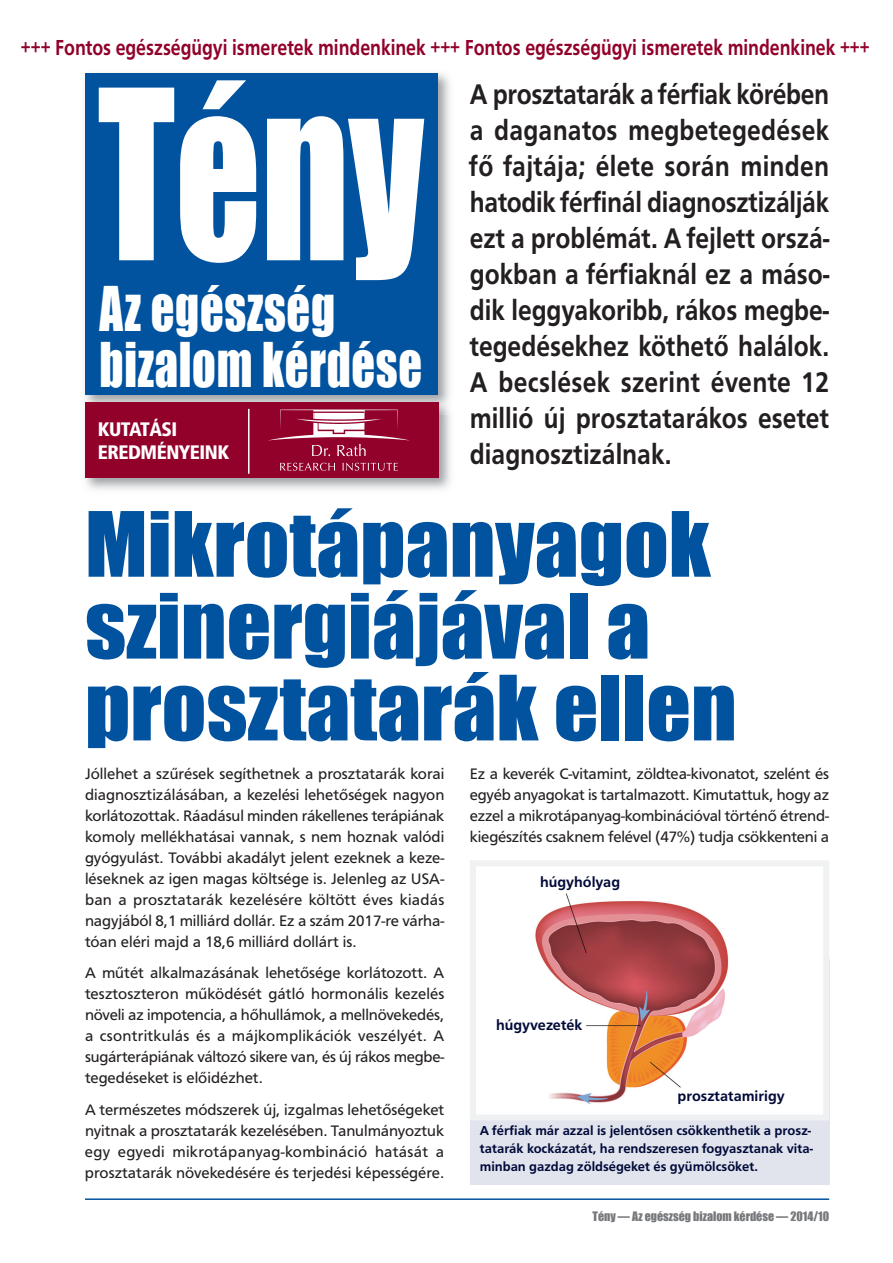
<style>
.page{position:relative;width:893px;height:1263px;background:#fff}
.page>*{position:absolute;margin:0;border:0;box-sizing:border-box;transform-origin:0 0}
.t1{font:218.4px "Impact";color:#fff;scale:.77 1}
.t2{font:83.1px/81.9px "Impact";color:#0153a0;scale:1.05 1}
.t3{font:56.55px/55.5px "Impact";letter-spacing:.015em;color:#fff;scale:.82 1}
.t4{font:500 29.4px/36px "F015 TCE";color:#231f20;text-align:justify;scale:.87 1}
.t5{font:500 22.5px "F015 TCE";color:#91012a;scale:.82 1}
.t6{font:900 condensed 19.5px/22.5px "Frutiger LT";letter-spacing:-.025em;color:#fff}
.t7{font:15.75px/21px "F015 TCE";letter-spacing:-.005em;color:#231f20;text-align:justify}
.t8{font:500 15px "F015 TCE";color:#000a39}
.t9{font:500 13.5px/18px "F015 TCE";color:#000a39}
.t10{font:12px "Impact";color:#76787b}
</style>
<div class="page">
<div style="left:470px;top:959px;width:359px;height:225px;background:#e1e4ed"></div>
<img style="left:85px;top:73px;width:366px;height:417px">
<div style="left:85px;top:74px;width:353px;height:321px;background:#0153a0"></div>
<hr style="left:85px;top:1198px;width:744px;height:2px;background:#0153a0">
<div style="left:476px;top:866px;width:347px;height:248px;background:#fff"></div>
<img style="left:535px;top:893px;width:194px;height:211px">
<div style="left:470px;top:860px;width:359px;height:260px;border:6px solid #f0f1f2"></div>
<div style="left:85px;top:402px;width:353px;height:76px;background:#91012a"></div>
<svg style="left:280px;top:463px;width:55px;height:8px"></svg>
<svg style="left:343px;top:463px;width:55px;height:8px"></svg>
<svg style="left:268px;top:409px;width:142px;height:47px"></svg>
<img style="left:314px;top:413px;width:50px;height:6px">
<img style="left:319px;top:423px;width:45px;height:10px">
<hr style="left:248px;top:409px;width:2px;height:65px;background:#fff">
<h3 class="t5" style="left:21px;top:34px;width:1037px">+++ Fontos egészségügyi ismeretek mindenkinek +++ Fontos egészségügyi ismeretek mindenkinek +++</h3>
<p class="t4" style="left:470px;top:76px;width:414px">A prosztatarák a férfiak körében a daganatos megbetegedések fő fajtája; élete során minden hatodik férfinál diagnosztizálják ezt a problémát. A fejlett orszá&shy;gokban a férfiaknál ez a máso&shy;dik leggyakoribb, rákos megbe&shy;tegedésekhez köthető halálok.<br>A becslések szerint évente 12 millió új prosztatarákos esetet diagnosztizálnak.</p>
<h1 class="t1" style="left:98px;top:40px;width:425px">Tény</h1>
<h3 class="t3" style="left:100px;top:281px;width:395px">Az egészség bizalom kérdése</h3>
<p class="t6" style="left:98px;top:420px;width:133px">KUTATÁSI<br>EREDMÉNYEINK</p>
<h2 class="t2" style="left:85px;top:503px;width:622px">Mikrotápanyagok szinergiájával a prosztatarák ellen</h2>
<p class="t7" style="left:85px;top:763px;width:361px">Jóllehet a szűrések segíthetnek a prosztatarák korai diagnosztizálásában, a kezelési lehetőségek nagyon korlátozottak. Ráadásul minden rákellenes terápiának komoly mellékhatásai vannak, s nem hoznak valódi gyógyulást. További akadályt jelent ezeknek a keze&shy;léseknek az igen magas költsége is. Jelenleg az USA&shy;ban a prosztatarák kezelésére költött éves kiadás nagyjából 8,1 milliárd dollár. Ez a szám 2017-re várha&shy;tóan eléri majd a 18,6 milliárd dollárt is.</p>
<p class="t7" style="left:85px;top:962px;width:361px">A műtét alkalmazásának lehetősége korlátozott. A tesztoszteron működését gátló hormonális kezelés növeli az impotencia, a hőhullámok, a mellnövekedés, a csontritkulás és a májkomplikációk veszélyét. A sugárterápiának változó sikere van, és új rákos megbe&shy;tegedéseket is előidézhet.</p>
<p class="t7" style="left:85px;top:1099px;width:361px">A természetes módszerek új, izgalmas lehetőségeket nyitnak a prosztatarák kezelésében. Tanulmányoztuk egy egyedi mikrotápanyag-kombináció hatását a prosztatarák növekedésére és terjedési képességére.</p>
<p class="t7" style="left:470px;top:763px;width:361px">Ez a keverék C-vitamint, zöldtea-kivonatot, szelént és egyéb anyagokat is tartalmazott. Kimutattuk, hogy az ezzel a mikrotápanyag-kombinációval történő étrend&shy;kiegészítés csaknem felével (47%) tudja csökkenteni a</p>
<p class="t8" style="left:540px;top:873px;width:81px">húgyhólyag</p>
<p class="t8" style="left:496px;top:1015px;width:88px">húgyvezeték</p>
<p class="t8" style="left:678px;top:1086px;width:109px">prosztatamirigy</p>
<p class="t9" style="left:480px;top:1121px;width:335px">A férfiak már azzal is jelentősen csökkenthetik a prosz&shy;tatarák kockázatát, ha rendszeresen fogyasztanak vita&shy;minban gazdag zöldségeket és gyümölcsöket.</p>
<p class="t10" style="left:592px;top:1209px;width:238px">Tény — Az egészség bizalom kérdése — 2014/10</p>
</div>
